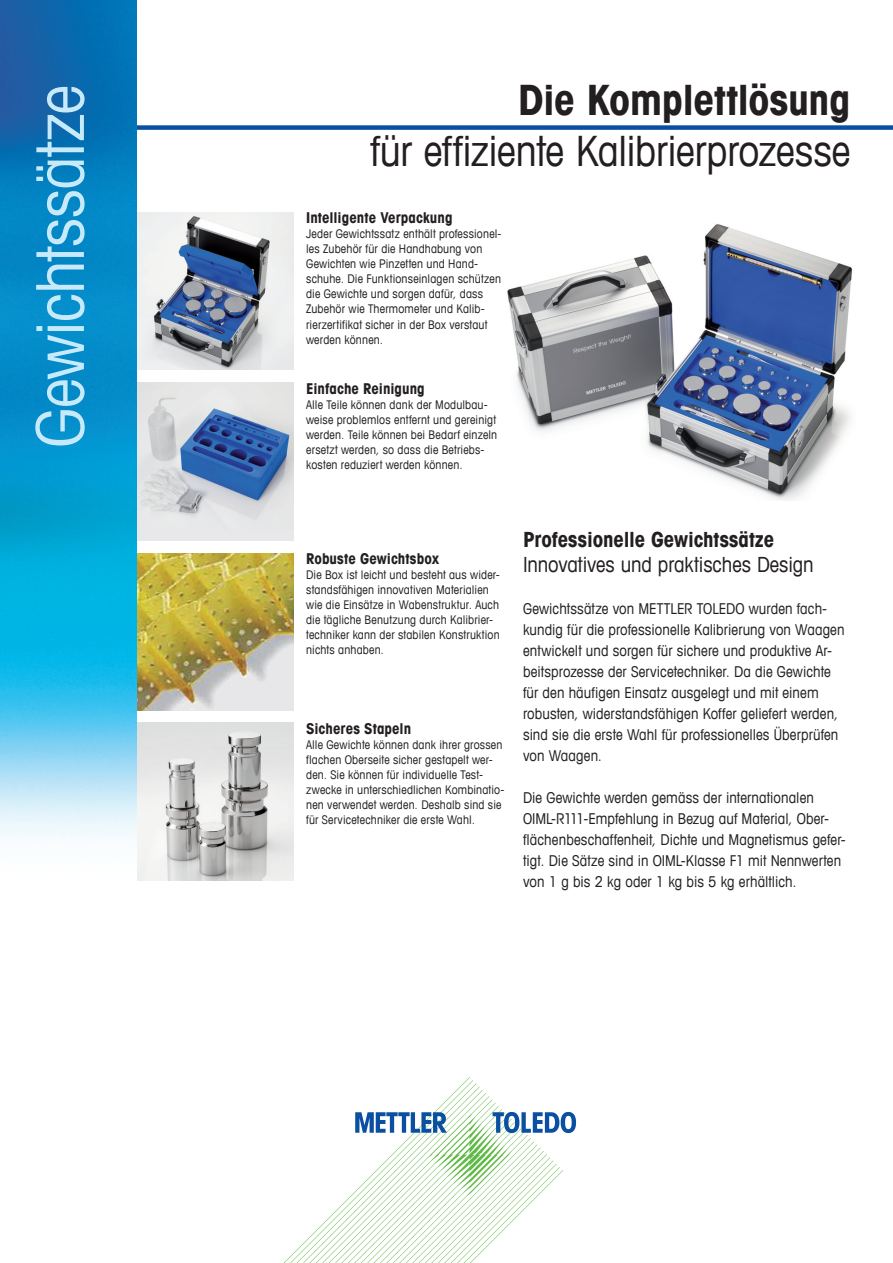
<style>
.page{position:relative;width:893px;height:1263px;background:#fff}
.page>*{position:absolute;margin:0;border:0;box-sizing:border-box;transform-origin:0 0}
.t1{font:condensed 66px "Avant Garde Com";letter-spacing:-.01em;color:#c6eafa}
.t2{font:condensed 42px "Avant Garde Com";letter-spacing:-.01em;color:#231f20}
.t3{font:700 condensed 42px "Avant Garde Com";letter-spacing:-.01em;color:#231f20}
.t4{font:condensed 21px "Avant Garde Com";letter-spacing:-.005em;color:#231f20}
.t5{font:700 condensed 21px "Avant Garde Com";letter-spacing:-.005em;color:#231f20}
.t6{font:condensed 15px/21px "Avant Garde Com";letter-spacing:.005em;color:#231f20}
.t7{font:700 condensed 15px "Avant Garde Com";letter-spacing:.005em;color:#231f20}
.t8{font:condensed 12px/15px "Avant Garde Com";letter-spacing:.015em;color:#231f20}
</style>
<div class="page">
<svg style="left:284px;top:1077px;width:292px;height:186px"></svg>
<div style="left:111px;top:125px;width:782px;height:5px;background:#0a4fa2"></div>
<img style="left:507px;top:224px;width:345px;height:276px">
<img style="left:136px;top:383px;width:157px;height:157px">
<img style="left:136px;top:213px;width:157px;height:157px">
<img style="left:136px;top:553px;width:157px;height:158px">
<img style="left:136px;top:723px;width:157px;height:157px">
<img style="left:0;top:0;width:136px;height:839px">
<h1 class="t1" style="left:19px;top:447px;width:364px;rotate:-90deg">Gewichtssätze</h1>
<h2 class="t3" style="left:518px;top:73px;width:334px">Die Komplettlösung</h2>
<h2 class="t2" style="left:370px;top:125px;width:482px">für effiziente Kalibrierprozesse</h2>
<p class="t7" style="left:306px;top:208px;width:148px">Intelligente Verpackung</p>
<p class="t8" style="left:306px;top:226px;width:197px">Jeder Gewichtssatz enthält professionel&shy;les Zubehör für die Handhabung von Gewichten wie Pinzetten und Hand&shy;schuhe. Die Funktionseinlagen schützen die Gewichte und sorgen dafür, dass Zubehör wie Thermometer und Kalib&shy;rierzertifikat sicher in der Box verstaut werden können.</p>
<p class="t7" style="left:306px;top:379px;width:120px">Einfache Reinigung</p>
<p class="t8" style="left:306px;top:396px;width:193px">Alle Teile können dank der Modulbau&shy;weise problemlos entfernt und gereinigt werden. Teile können bei Bedarf einzeln ersetzt werden, so dass die Betriebs&shy;kosten reduziert werden können.</p>
<p class="t7" style="left:306px;top:549px;width:134px">Robuste Gewichtsbox</p>
<p class="t8" style="left:306px;top:567px;width:195px">Die Box ist leicht und besteht aus wider&shy;standsfähigen innovativen Materialien wie die Einsätze in Wabenstruktur. Auch die tägliche Benutzung durch Kalibrier&shy;techniker kann der stabilen Konstruktion nichts anhaben.</p>
<p class="t7" style="left:306px;top:719px;width:107px">Sicheres Stapeln</p>
<p class="t8" style="left:306px;top:737px;width:200px">Alle Gewichte können dank ihrer grossen flachen Oberseite sicher gestapelt wer&shy;den. Sie können für individuelle Test&shy;zwecke in unterschiedlichen Kombinatio&shy;nen verwendet werden. Deshalb sind sie für Servicetechniker die erste Wahl.</p>
<h3 class="t5" style="left:523px;top:526px;width:253px">Professionelle Gewichtssätze</h3>
<h3 class="t4" style="left:523px;top:552px;width:292px">Innovatives und praktisches Design</h3>
<p class="t6" style="left:523px;top:598px;width:323px">Gewichtssätze von METTLER TOLEDO wurden fach&shy;kundig für die professionelle Kalibrierung von Waagen entwickelt und sorgen für sichere und produktive Ar&shy;beitsprozesse der Servicetechniker. Da die Gewichte für den häufigen Einsatz ausgelegt und mit einem robusten, widerstandsfähigen Koffer geliefert werden, sind sie die erste Wahl für professionelles Überprüfen von Waagen.</p>
<p class="t6" style="left:523px;top:787px;width:324px">Die Gewichte werden gemäss der internationalen OIML-R111-Empfehlung in Bezug auf Material, Ober&shy;flächenbeschaffenheit, Dichte und Magnetismus gefer&shy;tigt. Die Sätze sind in OIML-Klasse F1 mit Nennwerten von 1 g bis 2 kg oder 1 kg bis 5 kg erhältlich.</p>
</div>
